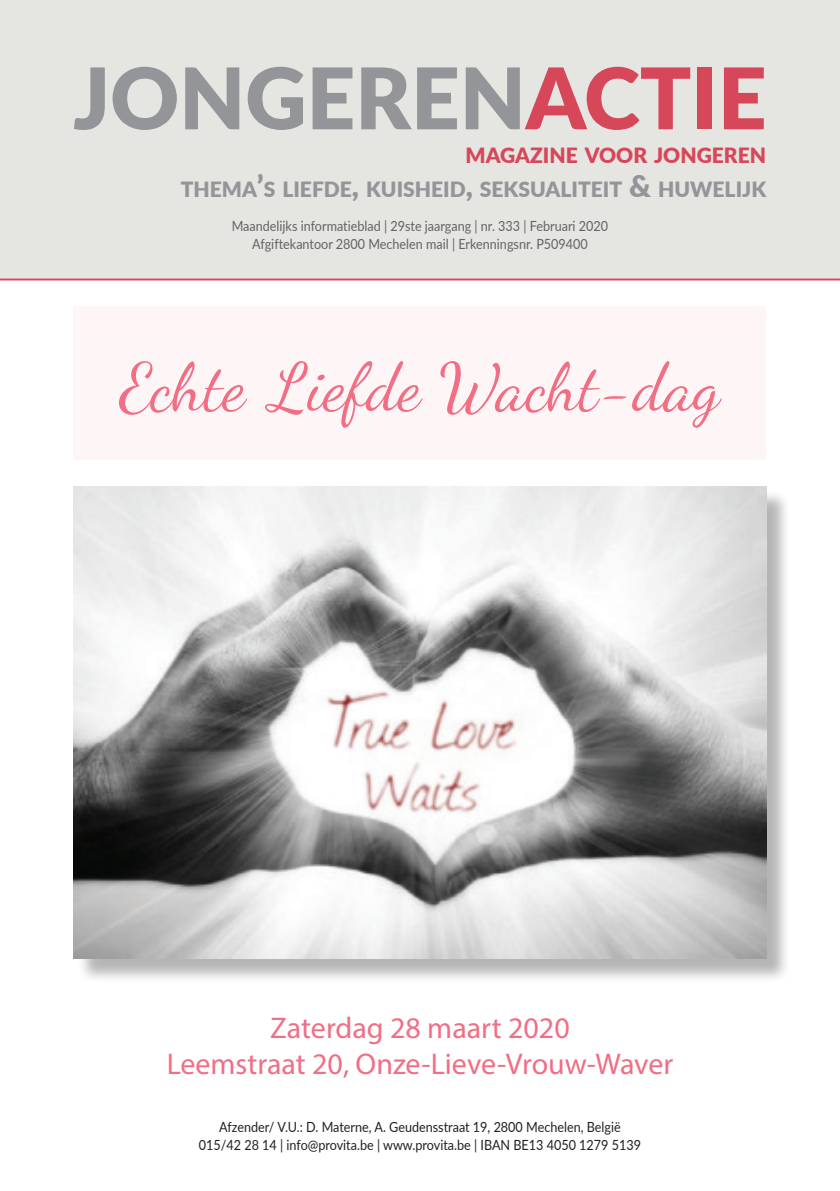
<style>
.page{position:relative;width:840px;height:1191px;background:#fff}
.page>*{position:absolute;margin:0;border:0;box-sizing:border-box;transform-origin:0 0}
.t1{font:900 84.8px "Lato";color:#939598}
.t2{font:66.6px "Dancing Script OT";color:#f16e84}
.t3{font:30px/36px "Myriad Pro";color:#f16e84;text-align:center}
.t4{font:900 21px/34px "Lato";color:#939598;text-align:right}
.t5{font:14px/18px "Lato";color:#231f20;text-align:center;scale:.9 1}
.t6{font:14px/18px "Lato";color:#636366;text-align:center;scale:.9 1}
.s1{color:#d7475a}
.s2{font-size:30px}
</style>
<div class="page">
<div style="left:0;top:0;width:839px;height:278px;background:#e5e5e1"></div>
<div style="left:74px;top:306px;width:691px;height:153px;background:#fef5f6"></div>
<div style="left:77px;top:489px;width:713px;height:494px;background:#231f20;opacity:.33"></div>
<img style="left:74px;top:486px;width:691px;height:472px">
<hr style="left:0;top:278px;width:839px;height:2px;background:#d7475a">
<h1 class="t1" style="left:73px;top:35px;width:694px">JONGEREN<span class="s1">ACTIE</span></h1>
<h3 class="t4" style="left:180px;top:137px;width:586px"><span class="s1">MAGAZINE VOOR JONGEREN<br></span>THEMA<span class="s2">’</span>S LIEFDE<span class="s2">,</span> KUISHEID<span class="s2">,</span> SEKSUALITEIT <span class="s2">&amp;</span> HUWELIJK</h3>
<p class="t6" style="left:232px;top:216px;width:419px">Maandelijks informatieblad | 29ste jaargang | nr. 333 | Februari 2020<br>Afgiftekantoor 2800 Mechelen mail | Erkenningsnr. P509400</p>
<h2 class="t2" style="left:119px;top:348px;width:603px">Echte Liefde Wacht-dag</h2>
<h3 class="t3" style="left:167px;top:1009px;width:508px">Zaterdag 28 maart 2020<br>Leemstraat 20, Onze-Lieve-Vrouw-Waver</h3>
<p class="t5" style="left:199px;top:1117px;width:492px">Afzender/ V.U.: D. Materne, A. Geudensstraat 19, 2800 Mechelen, België<br>015/42 28 14 | info@provita.be | www.provita.be | IBAN BE13 4050 1279 5139</p>
</div>
